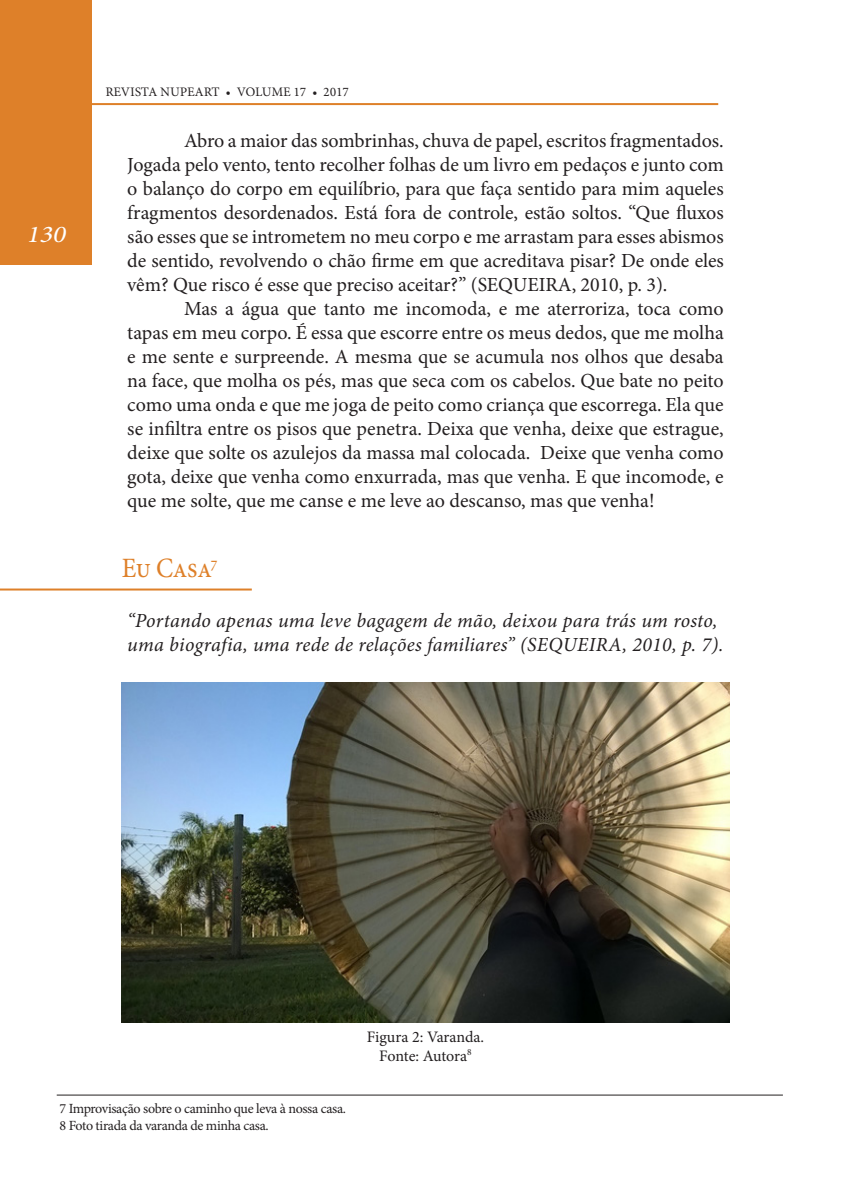
<style>
.page{position:relative;width:851px;height:1191px;background:#fff}
.page>*{position:absolute;margin:0;border:0;box-sizing:border-box;transform-origin:0 0}
.t1{font:28px "Minion Pro";letter-spacing:-.015em;color:#de8029;scale:.92 1}
.t2{font:italic 24px "Minion Pro";color:#fff;scale:1.13 1}
.Texto{font:20px/24px "Minion Pro";letter-spacing:-.005em;color:#231f20;text-align:justify}
.Citação{font:italic 20px "Minion Pro";letter-spacing:.015em;color:#231f20}
.t3{font:16px "Minion Pro";letter-spacing:-.02em;color:#231f20}
.t4{font:14px "Minion Pro";letter-spacing:-.025em;color:#231f20}
.t5{font:13px "Minion Pro";color:#231f20}
</style>
<div class="page">
<div style="left:0;top:0;width:91px;height:264px;background:#de8029"></div>
<hr style="left:81px;top:103px;width:637px;height:2px;background:#de8029">
<hr style="left:0;top:588px;width:252px;height:2px;background:#de8029">
<hr style="left:57px;top:1094px;width:725px;height:1px;background:#231f20">
<img style="left:121px;top:682px;width:608px;height:340px">
<p class="t2" style="left:26px;top:218px;width:42px">130</p>
<p class="t5" style="left:106px;top:83px;width:245px">REVISTA NUPEART • VOLUME 17 • 2017</p>
<p class="Texto" style="left:127px;top:128px;width:598px;text-indent:57px">Abro a maior das sombrinhas, chuva de papel, escritos fragmentados.<br>Jogada pelo vento, tento recolher folhas de um livro em pedaços e junto com o balanço do corpo em equilíbrio, para que faça sentido para mim aqueles fragmentos desordenados. Está fora de controle, estão soltos. “Que fluxos são esses que se intrometem no meu corpo e me arrastam para esses abismos de sentido, revolvendo o chão firme em que acreditava pisar? De onde eles vêm? Que risco é esse que preciso aceitar?” (SEQUEIRA, 2010, p. 3).</p>
<p class="Texto" style="left:127px;top:296px;width:598px;text-indent:57px">Mas a água que tanto me incomoda, e me aterroriza, toca como tapas em meu corpo. É essa que escorre entre os meus dedos, que me molha e me sente e surpreende. A mesma que se acumula nos olhos que desaba na face, que molha os pés, mas que seca com os cabelos. Que bate no peito como uma onda e que me joga de peito como criança que escorrega. Ela que se infiltra entre os pisos que penetra. Deixa que venha, deixe que estrague, deixe que solte os azulejos da massa mal colocada. Deixe que venha como gota, deixe que venha como enxurrada, mas que venha. E que incomode, e que me solte, que me canse e me leve ao descanso, mas que venha!</p>
<p class="t1" style="left:122px;top:549px;width:106px">Eu Casa<sup>7</sup></p>
<p class="Citação" style="left:127px;top:607px;width:591px">“Portando apenas uma leve bagagem de mão, deixou para trás um rosto,</p>
<p class="Citação" style="left:127px;top:631px;width:597px">uma biografia, uma rede de relações familiares” (SEQUEIRA, 2010, p. 7).</p>
<p class="t3" style="left:366px;top:1025px;width:119px">Figura 2: Varanda.</p>
<p class="t3" style="left:379px;top:1045px;width:94px">Fonte: Autora<sup>8</sup></p>
<p class="t4" style="left:60px;top:1099px;width:288px">7 Improvisação sobre o caminho que leva à nossa casa.</p>
<p class="t4" style="left:60px;top:1116px;width:211px">8 Foto tirada da varanda de minha casa.</p>
</div>
